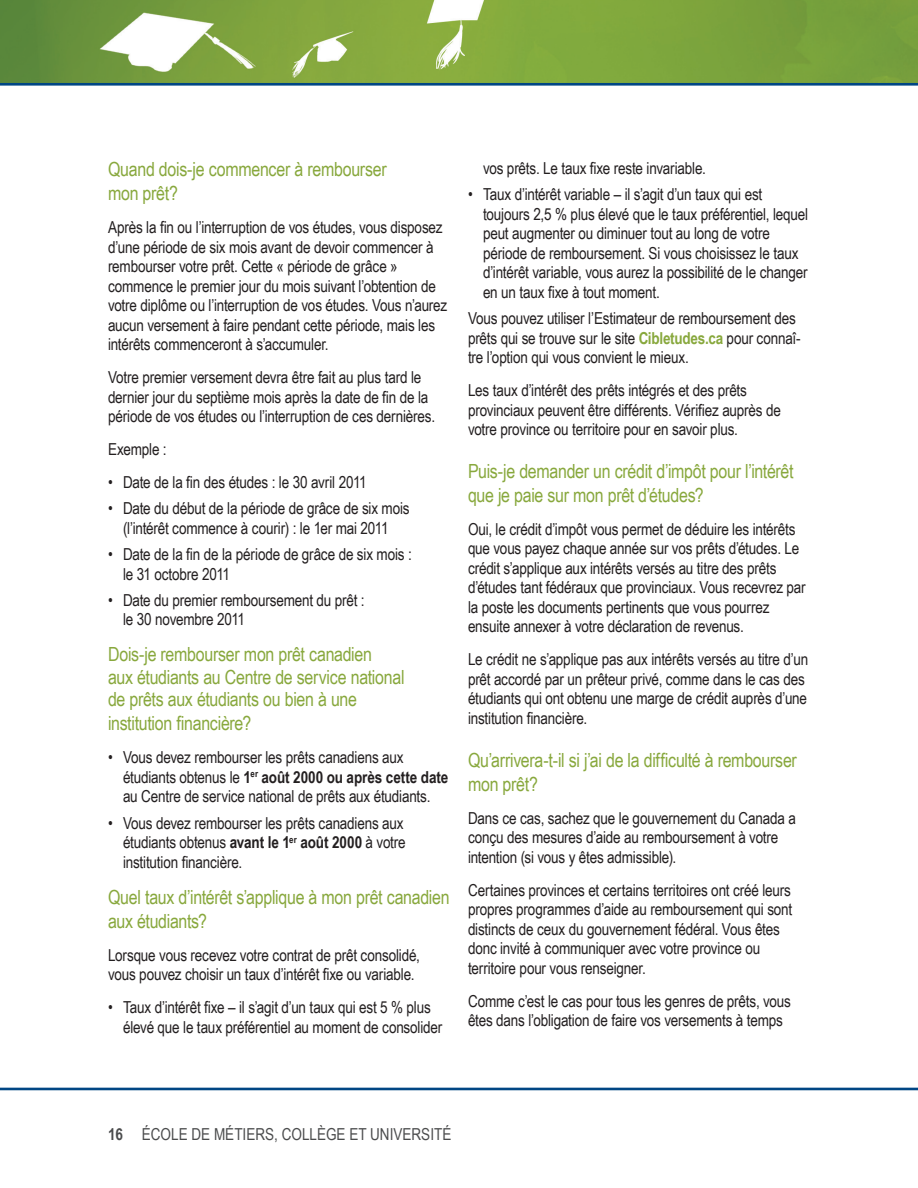
<style>
.page{position:relative;width:918px;height:1188px;background:#fff}
.page>*{position:absolute;margin:0;border:0;box-sizing:border-box;transform-origin:0 0}
.H3_Green{font:19.5px/24px "Arial Narrow";letter-spacing:-.015em;color:#88a83d}
.Body{font:16.5px/19.5px "Arial Narrow";letter-spacing:-.01em;color:#231f20}
.Bullet{font:16.5px/19.5px "Arial Narrow";letter-spacing:-.01em;color:#231f20}
.t1{font:16.5px "Arial Narrow";color:#4b4c4d}
.s1{font-weight:700}
.s2{font-weight:700;color:#88a83d}
</style>
<div class="page">
<hr style="left:0;top:1088px;width:918px;height:2px;background:#004684">
<img style="left:0;top:0;width:918px;height:83px">
<hr style="left:0;top:83px;width:918px;height:3px;background:#004684">
<p class="H3_Green" style="left:108px;top:157px;width:280px">Quand dois-je commencer à rembourser mon prêt?</p>
<p class="Body" style="left:108px;top:217px;width:341px">Après la fin ou l’interruption de vos études, vous disposez d’une période de six mois avant de devoir commencer à rembourser votre prêt. Cette « période de grâce » commence le premier jour du mois suivant l’obtention de votre diplôme ou l’interruption de vos études. Vous n’aurez aucun versement à faire pendant cette période, mais les intérêts commenceront à s’accumuler.</p>
<p class="Body" style="left:108px;top:367px;width:329px">Votre premier versement devra être fait au plus tard le dernier jour du septième mois après la date de fin de la période de vos études ou l’interruption de ces dernières.</p>
<p class="Body" style="left:108px;top:439px;width:60px">Exemple :</p>
<p class="Bullet" style="left:108px;top:472px;width:260px">• Date de la fin des études : le 30 avril 2011</p>
<p class="Bullet" style="left:108px;top:498px;width:303px;text-align:center">• Date du début de la période de grâce de six mois (l’intérêt commence à courir) : le 1er mai 2011</p>
<p class="Bullet" style="left:123px;top:544px;width:290px;text-indent:-15px">• Date de la fin de la période de grâce de six mois : le 31 octobre 2011</p>
<p class="Bullet" style="left:123px;top:590px;width:243px;text-indent:-15px">• Date du premier remboursement du prêt : le 30 novembre 2011</p>
<p class="H3_Green" style="left:108px;top:642px;width:298px;line-height:23px">Dois-je rembourser mon prêt canadien<br>aux étudiants au Centre de service national de prêts aux étudiants ou bien à une institution financière?</p>
<p class="Bullet" style="left:123px;top:747px;width:327px;text-indent:-15px">• Vous devez rembourser les prêts canadiens aux étudiants obtenus le <span class="s1">1</span><sup>er</sup> <span class="s1">août 2000 ou après cette date </span>au Centre de service national de prêts aux étudiants.</p>
<p class="Bullet" style="left:123px;top:813px;width:284px;text-indent:-15px">• Vous devez rembourser les prêts canadiens aux étudiants obtenus <span class="s1">avant le 1</span><sup>er</sup> <span class="s1">août 2000</span> à votre institution financière.</p>
<p class="H3_Green" style="left:108px;top:884px;width:343px">Quel taux d’intérêt s’applique à mon prêt canadien aux étudiants?</p>
<p class="Body" style="left:108px;top:945px;width:313px">Lorsque vous recevez votre contrat de prêt consolidé, vous pouvez choisir un taux d’intérêt fixe ou variable.</p>
<p class="Bullet" style="left:123px;top:997px;width:321px;text-indent:-15px">• Taux d’intérêt fixe – il s’agit d’un taux qui est 5 % plus élevé que le taux préférentiel au moment de consolider</p>
<p class="Bullet" style="left:483px;top:158px;width:224px">vos prêts. Le taux fixe reste invariable.</p>
<p class="Bullet" style="left:483px;top:184px;width:327px;text-indent:-15px">• Taux d’intérêt variable – il s’agit d’un taux qui est toujours 2,5 % plus élevé que le taux préférentiel, lequel peut augmenter ou diminuer tout au long de votre période de remboursement. Si vous choisissez le taux d’intérêt variable, vous aurez la possibilité de le changer en un taux fixe à tout moment.</p>
<p class="Body" style="left:468px;top:308px;width:334px">Vous pouvez utiliser l’Estimateur de remboursement des prêts qui se trouve sur le site <span class="s2">Cibletudes.ca</span> pour connaî&shy;tre l’option qui vous convient le mieux.</p>
<p class="Body" style="left:468px;top:380px;width:315px">Les taux d’intérêt des prêts intégrés et des prêts provinciaux peuvent être différents. Vérifiez auprès de votre province ou territoire pour en savoir plus.</p>
<p class="H3_Green" style="left:468px;top:458px;width:327px">Puis-je demander un crédit d’impôt pour l’intérêt que je paie sur mon prêt d’études?</p>
<p class="Body" style="left:468px;top:519px;width:339px">Oui, le crédit d’impôt vous permet de déduire les intérêts que vous payez chaque année sur vos prêts d’études. Le crédit s’applique aux intérêts versés au titre des prêts d’études tant fédéraux que provinciaux. Vous recevrez par la poste les documents pertinents que vous pourrez ensuite annexer à votre déclaration de revenus.</p>
<p class="Body" style="left:468px;top:649px;width:342px">Le crédit ne s’applique pas aux intérêts versés au titre d’un prêt accordé par un prêteur privé, comme dans le cas des étudiants qui ont obtenu une marge de crédit auprès d’une institution financière.</p>
<p class="H3_Green" style="left:468px;top:747px;width:330px">Qu’arrivera-t-il si j’ai de la difficulté à rembourser mon prêt?</p>
<p class="Body" style="left:468px;top:807px;width:329px">Dans ce cas, sachez que le gouvernement du Canada a conçu des mesures d’aide au remboursement à votre intention (si vous y êtes admissible).</p>
<p class="Body" style="left:468px;top:879px;width:326px">Certaines provinces et certains territoires ont créé leurs propres programmes d’aide au remboursement qui sont distincts de ceux du gouvernement fédéral. Vous êtes donc invité à communiquer avec votre province ou territoire pour vous renseigner.</p>
<p class="Body" style="left:468px;top:990px;width:325px">Comme c’est le cas pour tous les genres de prêts, vous êtes dans l’obligation de faire vos versements à temps</p>
<p class="t1" style="left:108px;top:1123px;width:345px"><span class="s1">16</span> ÉCOLE DE MÉTIERS, COLLÈGE ET UNIVERSITÉ</p>
</div>
